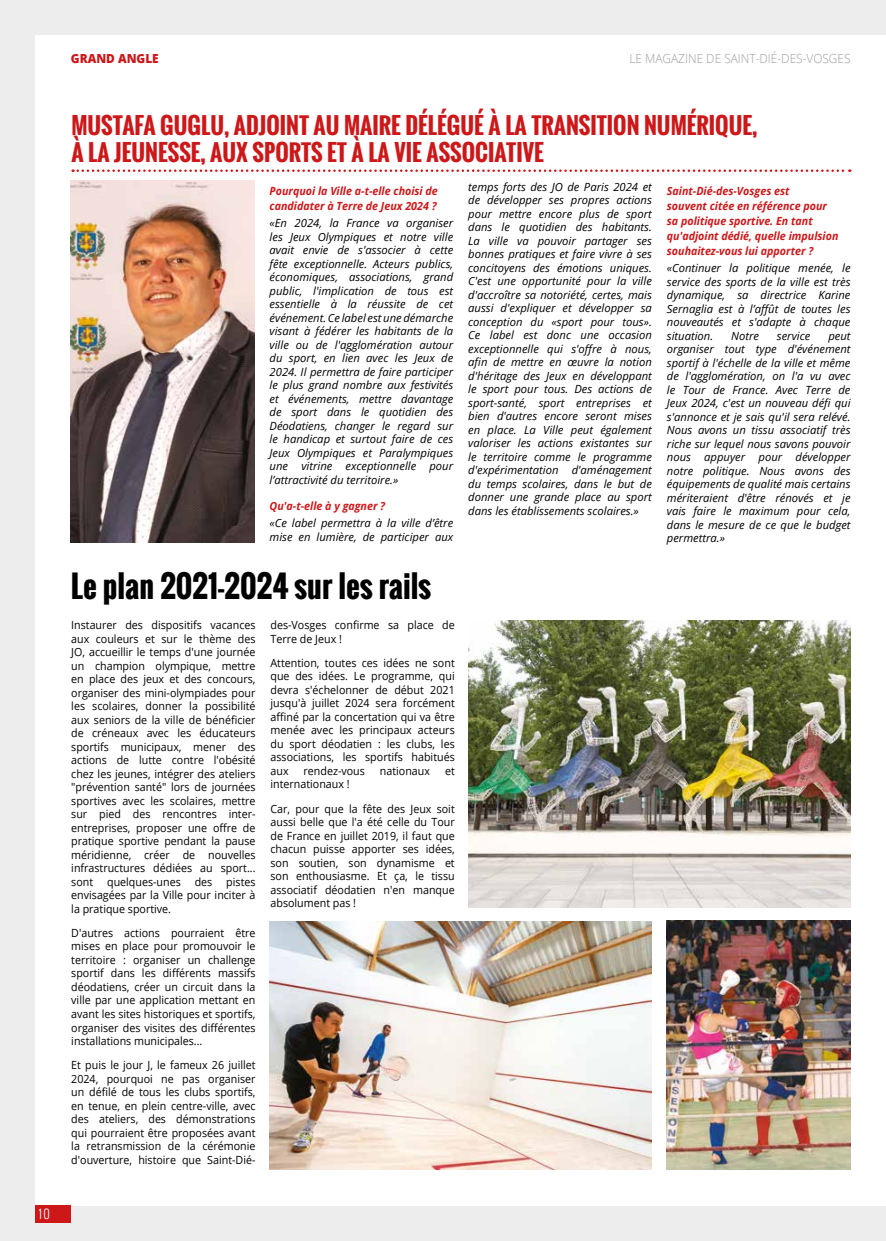
<style>
.page{position:relative;width:886px;height:1241px;background:#fff}
.page>*{position:absolute;margin:0;border:0;box-sizing:border-box;transform-origin:0 0}
.t1{font:700 30px "Oswald";color:#000}
.t2{font:700 22.5px/27px "Oswald";color:#cd1719}
.t3{font:300 12.5px "Open Sans";color:#9d9d9c;scale:.95 1}
.t4{font:800 12.5px "Open Sans";color:#cd1719;scale:.95 1}
.t5{font:300 12.5px "Oswald";color:#fff}
.t6{font:italic 11.25px/13.5px "Open Sans";color:#000;text-align:justify}
.t7{font:11.25px/13.5px "Open Sans";color:#000;text-align:justify;scale:.95 1}
.t8{font:italic 700 11.25px/15px "Open Sans";color:#cd1719;scale:.95 1}
</style>
<div class="page">
<div style="left:0;top:0;width:886px;height:1240px;background:#ededed"></div>
<div style="left:35px;top:35px;width:851px;height:1170px;background:#fff"></div>
<svg style="left:73px;top:169px;width:777px;height:3px"></svg>
<img style="left:71px;top:180px;width:184px;height:362px">
<img style="left:468px;top:620px;width:382px;height:287px">
<img style="left:269px;top:921px;width:383px;height:248px">
<img style="left:667px;top:920px;width:183px;height:249px">
<div style="left:35px;top:1205px;width:36px;height:17px;background:#cd1719"></div>
<p class="t5" style="left:39px;top:1204px;width:12px">10</p>
<p class="t4" style="left:71px;top:49px;width:94px">GRAND ANGLE</p>
<p class="t3" style="left:629px;top:50px;width:234px">LE MAGAZINE DE SAINT-DIÉ-DES-VOSGES</p>
<h2 class="t2" style="left:71px;top:112px;width:687px">MUSTAFA GUGLU, ADJOINT AU MAIRE DÉLÉGUÉ À LA TRANSITION NUMÉRIQUE,<br>À LA JEUNESSE, AUX SPORTS ET À LA VIE ASSOCIATIVE</h2>
<p class="t8" style="left:270px;top:183px;width:179px">Pourquoi la Ville a-t-elle choisi de candidater à Terre de Jeux 2024 ?</p>
<p class="t6" style="left:270px;top:216px;width:185px">«En 2024, la France va organiser les Jeux Olympiques et notre ville avait envie de s'associer à cette fête exceptionnelle. Acteurs publics, économiques, associations, grand public, l'implication de tous est essentielle à la réussite de cet événement. Ce label est une démarche visant à fédérer les habitants de la ville ou de l'agglomération autour du sport, en lien avec les Jeux de 2024. Il permettra de faire participer le plus grand nombre aux festivités et événements, mettre davantage de sport dans le quotidien des Déodatiens, changer le regard sur le handicap et surtout faire de ces Jeux Olympiques et Paralympiques une vitrine exceptionnelle pour l’attractivité du territoire.»</p>
<p class="t8" style="left:270px;top:498px;width:123px">Qu'a-t-elle à y gagner ?</p>
<p class="t6" style="left:270px;top:516px;width:185px">«Ce label permettra à la ville d’être mise en lumière, de participer aux</p>
<h1 class="t1" style="left:71px;top:563px;width:362px">Le plan 2021-2024 sur les rails</h1>
<p class="t7" style="left:71px;top:618px;width:195px">Instaurer des dispositifs vacances aux couleurs et sur le thème des JO, accueillir le temps d'une journée un champion olympique, mettre en place des jeux et des concours, organiser des mini-olympiades pour les scolaires, donner la possibilité aux seniors de la ville de bénéficier de créneaux avec les éducateurs sportifs municipaux, mener des actions de lutte contre l'obésité chez les jeunes, intégrer des ateliers "prévention santé" lors de journées sportives avec les scolaires, mettre sur pied des rencontres inter&shy;entreprises, proposer une offre de pratique sportive pendant la pause méridienne, créer de nouvelles infrastructures dédiées au sport... sont quelques-unes des pistes envisagées par la Ville pour inciter à la pratique sportive.</p>
<p class="t7" style="left:71px;top:925px;width:195px">D'autres actions pourraient être mises en place pour promouvoir le territoire : organiser un challenge sportif dans les différents massifs déodatiens, créer un circuit dans la ville par une application mettant en avant les sites historiques et sportifs, organiser des visites des différentes installations municipales...</p>
<p class="t7" style="left:71px;top:1057px;width:195px">Et puis le jour J, le fameux 26 juillet 2024, pourquoi ne pas organiser un défilé de tous les clubs sportifs, en tenue, en plein centre-ville, avec des ateliers, des démonstrations qui pourraient être proposées avant la retransmission de la cérémonie d'ouverture, histoire que Saint-Dié-</p>
<p class="t7" style="left:270px;top:618px;width:195px">des-Vosges confirme sa place de<br>Terre de Jeux !</p>
<p class="t7" style="left:270px;top:655px;width:195px">Attention, toutes ces idées ne sont que des idées. Le programme, qui devra s'échelonner de début 2021 jusqu'à juillet 2024 sera forcément affiné par la concertation qui va être menée avec les principaux acteurs du sport déodatien : les clubs, les associations, les sportifs habitués aux</p>
<p class="t7" style="left:304px;top:763px;width:66px">rendez-vous</p>
<p class="t7" style="left:380px;top:763px;width:54px">nationaux</p>
<p class="t7" style="left:445px;top:763px;width:12px">et</p>
<p class="t7" style="left:270px;top:771px;width:195px;line-height:24.1px">internationaux !<br>Car, pour que la fête des Jeux soit</p>
<p class="t7" style="left:270px;top:814px;width:195px">aussi belle que l'a été celle du Tour de France en juillet 2019, il faut que chacun puisse apporter ses idées, son soutien, son dynamisme et son enthousiasme. Et ça, le tissu associatif déodatien n'en manque absolument pas !</p>
<p class="t6" style="left:468px;top:179px;width:185px">temps forts des JO de Paris 2024 et de développer ses propres actions pour mettre encore plus de sport dans le quotidien des habitants.<br>La ville va pouvoir partager ses bonnes pratiques et faire vivre à ses concitoyens des émotions uniques.<br>C'est une opportunité pour la ville d'accroître sa notoriété, certes, mais aussi d'expliquer et développer sa conception du «sport pour tous».<br>Ce label est donc une occasion exceptionnelle qui s'offre à nous, afin de mettre en œuvre la notion d'héritage des Jeux en développant le sport pour tous. Des actions de sport-santé, sport entreprises et bien d'autres encore seront mises en place. La Ville peut également valoriser les actions existantes sur le territoire comme le programme d'expérimentation d'aménagement du temps scolaires, dans le but de donner une grande place au sport dans les établissements scolaires.»</p>
<p class="t8" style="left:667px;top:183px;width:182px">Saint-Dié-des-Vosges est<br>souvent citée en référence pour sa politique sportive. En tant qu'adjoint dédié, quelle impulsion souhaitez-vous lui apporter ?</p>
<p class="t6" style="left:667px;top:261px;width:185px">«Continuer la politique menée, le service des sports de la ville est très dynamique, sa directrice Karine Sernaglia est à l’affût de toutes les nouveautés et s'adapte à chaque situation.</p>
<p class="t6" style="left:731px;top:328px;width:29px">Notre</p>
<p class="t6" style="left:777px;top:328px;width:35px">service</p>
<p class="t6" style="left:667px;top:328px;width:185px;text-indent:161px">peut organiser tout type d'événement sportif à l'échelle de la ville et même de l'agglomération, on l'a vu avec le Tour de France. Avec Terre de Jeux 2024, c'est un nouveau défi qui s'annonce et je sais qu'il sera relévé.<br>Nous avons un tissu associatif très riche sur lequel nous savons pouvoir nous appuyer pour développer notre politique. Nous avons des équipements de qualité mais certains mériteraient d'être rénovés et je vais faire le maximum pour cela, dans le mesure de ce que le budget permettra.»</p>
</div>
